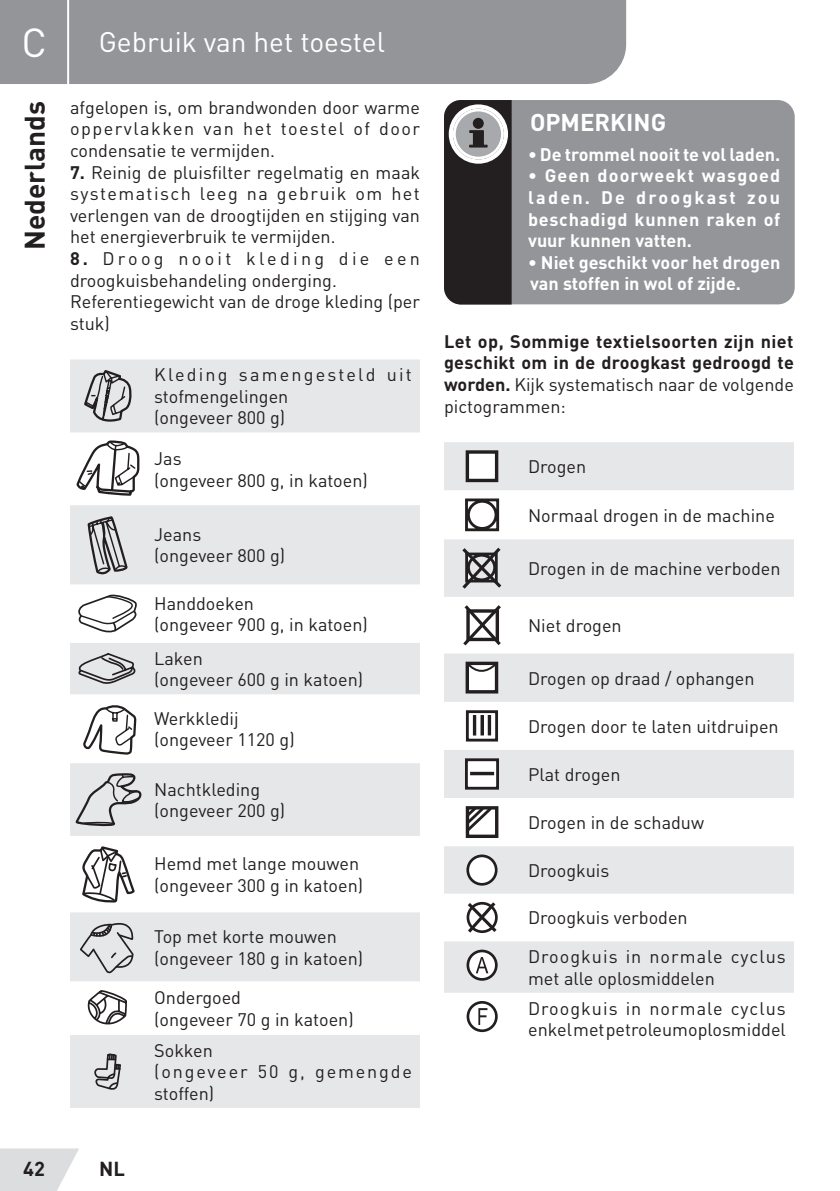
<style>
.page{position:relative;width:840px;height:1191px;background:#fff}
.page>*{position:absolute;margin:0;border:0;box-sizing:border-box;transform-origin:0 0}
.t1{font:40px "DIN Pro";color:#fff}
.t2{font:28px "DIN Pro";color:#fff}
.t3{font:700 28px "DIN Pro";color:#231f20}
.Titre{font:700 24px "DIN Pro";color:#fff}
.t4{font:700 20px "DIN Pro";color:#231f20}
.Body{font:18px/21.6px "DIN Pro";color:#231f20}
.texte_9pt{font:700 18px/21.6px "DIN Pro";color:#fff;text-align:justify}
.Body-2{font:700 18px/21.6px "DIN Pro";letter-spacing:.015em;color:#231f20;text-align:justify}
.Body-3{font:18px/21.6px "DIN Pro";letter-spacing:.03em;color:#231f20}
.Body-4{font:18px/21.6px "DIN Pro";letter-spacing:.115em;color:#231f20}
.Body-5{font:18px/21.6px "DIN Pro";letter-spacing:.1em;color:#231f20}
.s1{font-weight:700}
.s2{font-weight:400}
</style>
<div class="page">
<svg style="left:0;top:1148px;width:79px;height:43px"></svg>
<div style="left:0;top:0;width:625px;height:84px;background:#939598"></div>
<hr style="left:67px;top:0;width:2px;height:94px;background:#fff">
<svg style="left:70px;top:359px;width:350px;height:749px;fill:#e6e7e9"></svg>
<svg style="left:83px;top:369px;width:51px;height:53px"></svg>
<svg style="left:75px;top:440px;width:66px;height:57px"></svg>
<svg style="left:85px;top:516px;width:46px;height:60px"></svg>
<svg style="left:77px;top:592px;width:60px;height:43px"></svg>
<svg style="left:78px;top:651px;width:60px;height:34px"></svg>
<svg style="left:78px;top:702px;width:60px;height:53px"></svg>
<svg style="left:74px;top:771px;width:68px;height:57px"></svg>
<svg style="left:80px;top:844px;width:56px;height:60px"></svg>
<svg style="left:80px;top:920px;width:56px;height:53px"></svg>
<svg style="left:86px;top:989px;width:44px;height:38px"></svg>
<svg style="left:93px;top:1050px;width:30px;height:42px"></svg>
<div style="left:444px;top:100px;width:350px;height:204px;background:#939598;border-radius:17px"></div>
<svg style="left:444px;top:100px;width:67px;height:204px"></svg>
<div style="left:472px;top:118px;width:11px;height:11px;background:#231f20;border-radius:50%"></div>
<svg style="left:444px;top:442px;width:349px;height:550px;fill:#e6e7e9"></svg>
<div style="left:467px;top:452px;width:29px;height:28px;background:#fff"></div>
<div style="left:465px;top:450px;width:33px;height:32px;border:3px solid #231f20"></div>
<svg style="left:464px;top:498px;width:35px;height:33px"></svg>
<svg style="left:462px;top:547px;width:39px;height:42px"></svg>
<svg style="left:462px;top:605px;width:38px;height:40px"></svg>
<svg style="left:465px;top:661px;width:33px;height:33px"></svg>
<svg style="left:465px;top:710px;width:33px;height:32px"></svg>
<svg style="left:469px;top:714px;width:24px;height:23px"></svg>
<div style="left:465px;top:710px;width:32px;height:31px;border:3px solid #231f20"></div>
<div style="left:472px;top:715px;width:4px;height:20px;border:1px solid #231f20"></div>
<div style="left:487px;top:715px;width:4px;height:20px;border:1px solid #231f20"></div>
<div style="left:480px;top:715px;width:3px;height:20px;border:1px solid #231f20"></div>
<svg style="left:464px;top:758px;width:35px;height:32px"></svg>
<div style="left:466px;top:759px;width:31px;height:29px;background:#fff"></div>
<div style="left:464px;top:758px;width:34px;height:31px;border:3px solid #231f20"></div>
<div style="left:470px;top:772px;width:24px;height:3px;border:1px solid #231f20"></div>
<svg style="left:465px;top:806px;width:33px;height:32px"></svg>
<svg style="left:466px;top:854px;width:31px;height:31px"></svg>
<div style="left:467px;top:856px;width:29px;height:28px;background:#fff;border-radius:50%"></div>
<div style="left:466px;top:854px;width:31px;height:31px;border:3px solid #231f20;border-radius:50%"></div>
<svg style="left:466px;top:901px;width:31px;height:32px"></svg>
<svg style="left:466px;top:949px;width:31px;height:31px"></svg>
<svg style="left:466px;top:1001px;width:31px;height:31px"></svg>
<h1 class="t1" style="left:21px;top:15px;width:27px">C</h1>
<h2 class="t3" style="left:11px;top:250px;width:150px;rotate:-90deg">Nederlands</h2>
<h2 class="t2" style="left:99px;top:23px;width:287px">Gebruik van het toestel</h2>
<p class="Body" style="left:70px;top:96px;width:351px;text-align:justify">afgelopen is, om brandwonden door warme oppervlakken van het toestel of door condensatie te vermijden.</p>
<p class="Body" style="left:70px;top:161px;width:351px;text-align:justify"><span class="s1">7.</span> Reinig de pluisfilter regelmatig en maak systematisch leeg na gebruik om het verlengen van de droogtijden en stijging van het energieverbruik te vermijden.</p>
<p class="Body" style="left:70px;top:247px;width:351px"><span class="s1">8.</span> Droog nooit kleding die een droogkuisbehandeling onderging.</p>
<p class="Body" style="left:70px;top:290px;width:351px">Referentiegewicht van de droge kleding (per stuk)</p>
<p class="Body-4" style="left:154px;top:363px;width:259px">Kleding samengesteld uit stofmengelingen</p>
<p class="Body" style="left:154px;top:406px;width:132px">(ongeveer 800 g)</p>
<p class="Body" style="left:154px;top:447px;width:29px">Jas</p>
<p class="Body" style="left:154px;top:468px;width:215px">(ongeveer 800 g, in katoen)</p>
<p class="Body" style="left:154px;top:523px;width:49px">Jeans</p>
<p class="Body" style="left:154px;top:544px;width:132px">(ongeveer 800 g)</p>
<p class="Body" style="left:154px;top:591px;width:101px">Handdoeken</p>
<p class="Body" style="left:154px;top:613px;width:215px">(ongeveer 900 g, in katoen)</p>
<p class="Body" style="left:154px;top:646px;width:50px">Laken</p>
<p class="Body" style="left:154px;top:668px;width:210px">(ongeveer 600 g in katoen)</p>
<p class="Body" style="left:154px;top:707px;width:86px">Werkkledij</p>
<p class="Body" style="left:154px;top:728px;width:142px">(ongeveer 1120 g)</p>
<p class="Body" style="left:154px;top:777px;width:107px">Nachtkleding</p>
<p class="Body" style="left:154px;top:799px;width:132px">(ongeveer 200 g)</p>
<p class="Body" style="left:154px;top:852px;width:206px">Hemd met lange mouwen</p>
<p class="Body" style="left:154px;top:873px;width:210px">(ongeveer 300 g in katoen)</p>
<p class="Body" style="left:154px;top:925px;width:184px">Top met korte mouwen</p>
<p class="Body" style="left:154px;top:946px;width:210px">(ongeveer 180 g in katoen)</p>
<p class="Body" style="left:154px;top:986px;width:88px">Ondergoed</p>
<p class="Body" style="left:154px;top:1007px;width:201px">(ongeveer 70 g in katoen)</p>
<p class="Body" style="left:154px;top:1038px;width:60px">Sokken</p>
<p class="Body-5" style="left:154px;top:1060px;width:259px">(ongeveer 50 g, gemengde stoffen)</p>
<p class="Titre" style="left:530px;top:102px;width:138px">OPMERKING</p>
<p class="texte_9pt" style="left:528px;top:141px;width:253px">• De trommel nooit te vol laden.</p>
<p class="texte_9pt" style="left:528px;top:163px;width:254px">• Geen doorweekt wasgoed laden. De droogkast zou beschadigd kunnen raken of vuur kunnen vatten.</p>
<p class="texte_9pt" style="left:528px;top:249px;width:253px">• Niet geschikt voor het drogen van stoffen in wol of zijde.</p>
<p class="Body-2" style="left:444px;top:328px;width:351px">Let op, Sommige textielsoorten zijn niet geschikt om in de droogkast gedroogd te worden. <span class="s2">Kijk systematisch naar de volgende pictogrammen:</span></p>
<p class="Body" style="left:528px;top:455px;width:60px">Drogen</p>
<p class="Body" style="left:528px;top:503px;width:248px">Normaal drogen in de machine</p>
<p class="Body" style="left:528px;top:557px;width:254px">Drogen in de machine verboden</p>
<p class="Body" style="left:528px;top:614px;width:95px">Niet drogen</p>
<p class="Body" style="left:528px;top:666px;width:228px">Drogen op draad / ophangen</p>
<p class="Body" style="left:528px;top:715px;width:252px">Drogen door te laten uitdruipen</p>
<p class="Body" style="left:528px;top:763px;width:94px">Plat drogen</p>
<p class="Body" style="left:528px;top:811px;width:177px">Drogen in de schaduw</p>
<p class="Body" style="left:528px;top:858px;width:83px">Droogkuis</p>
<p class="Body" style="left:528px;top:906px;width:161px">Droogkuis verboden</p>
<p class="Body-3" style="left:528px;top:945px;width:259px">Droogkuis in normale cyclus met alle oplosmiddelen</p>
<p class="Body" style="left:528px;top:996px;width:259px">Droogkuis in normale cyclus enkel met petroleumoplosmiddel</p>
<p class="t4" style="left:23px;top:1152px;width:23px">42</p>
<p class="t4" style="left:99px;top:1152px;width:27px">NL</p>
</div>
